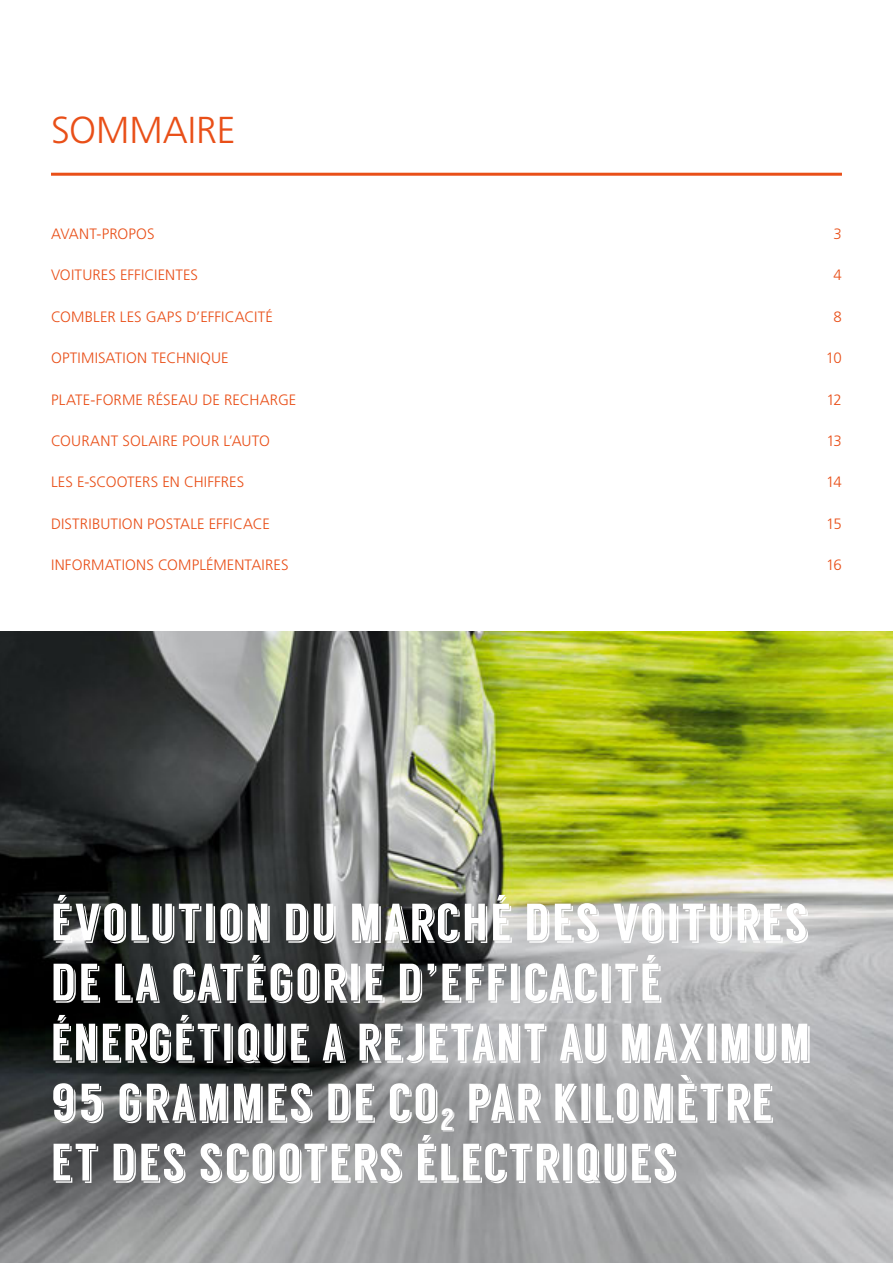
<style>
.page{position:relative;width:893px;height:1263px;background:#fff}
.page>*{position:absolute;margin:0;border:0;box-sizing:border-box;transform-origin:0 0}
.t1{font:52.5px/60px "Langdon";letter-spacing:.02em;color:#fff}
.t2{font:300 37.5px "Frutiger LT Std";color:#e94f18}
.t3{font:300 15px "Frutiger LT Std";letter-spacing:.01em;color:#e94f18}
</style>
<div class="page">
<img style="left:0;top:631px;width:893px;height:632px">
<hr style="left:51px;top:173px;width:791px;height:3px;background:#e94f18">
<h2 class="t2" style="left:51px;top:109px;width:186px">SOMMAIRE</h2>
<p class="t3" style="left:51px;top:225px;width:105px">AVANT-PROPOS</p>
<p class="t3" style="left:834px;top:225px;width:10px">3</p>
<p class="t3" style="left:51px;top:267px;width:149px">VOITURES EFFICIENTES</p>
<p class="t3" style="left:834px;top:267px;width:10px">4</p>
<p class="t3" style="left:51px;top:308px;width:223px">COMBLER LES GAPS D’EFFICACITÉ</p>
<p class="t3" style="left:834px;top:308px;width:10px">8</p>
<p class="t3" style="left:51px;top:350px;width:179px">OPTIMISATION TECHNIQUE</p>
<p class="t3" style="left:826px;top:350px;width:18px">10</p>
<p class="t3" style="left:51px;top:391px;width:247px">PLATE-FORME RÉSEAU DE RECHARGE</p>
<p class="t3" style="left:826px;top:391px;width:17px">12</p>
<p class="t3" style="left:51px;top:432px;width:220px">COURANT SOLAIRE POUR L’AUTO</p>
<p class="t3" style="left:826px;top:432px;width:17px">13</p>
<p class="t3" style="left:51px;top:474px;width:195px">LES E-SCOOTERS EN CHIFFRES</p>
<p class="t3" style="left:826px;top:474px;width:17px">14</p>
<p class="t3" style="left:51px;top:515px;width:220px">DISTRIBUTION POSTALE EFFICACE</p>
<p class="t3" style="left:826px;top:515px;width:17px">15</p>
<p class="t3" style="left:51px;top:557px;width:239px">INFORMATIONS COMPLÉMENTAIRES</p>
<p class="t3" style="left:826px;top:557px;width:17px">16</p>
<h1 class="t1" style="left:51px;top:893px;width:762px">ÉVOLUTION DU MARCHÉ DES VOITURES<br>DE LA CATÉGORIE D’EFFICACITÉ<br>ÉNERGÉTIQUE A REJETANT AU MAXIMUM<br>95 GRAMMES DE CO<sub>2</sub> PAR KILOMÈTRE<br>ET DES SCOOTERS ÉLECTRIQUES</h1>
</div>
